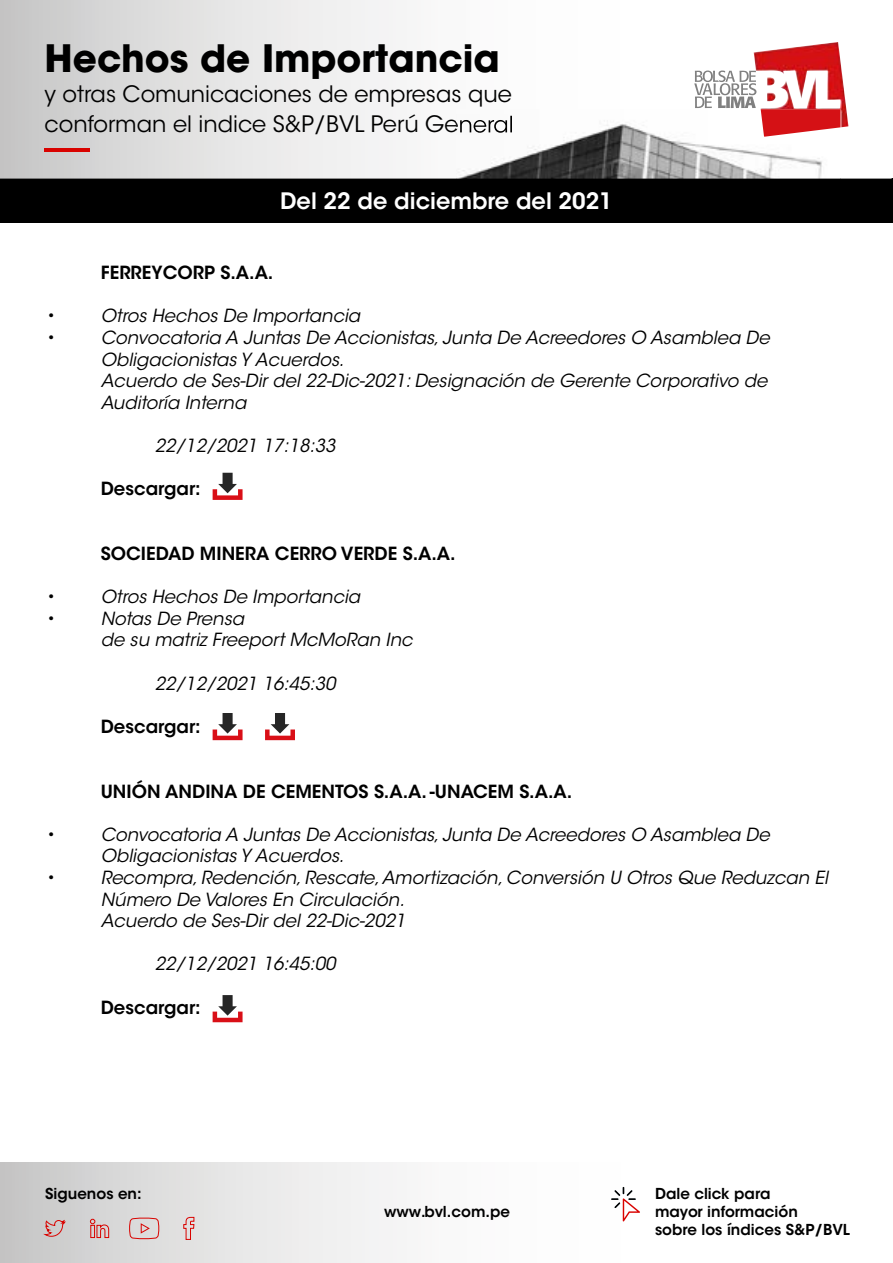
<style>
.page{position:relative;width:893px;height:1263px;background:#fff}
.page>*{position:absolute;margin:0;border:0;box-sizing:border-box;transform-origin:0 0}
.t1{font:700 37.5px "ITC Avant Garde Std";color:#000}
.t2{font:22.5px/30px "ITC Avant Garde Std";color:#000}
.t3{font:600 22.5px "ITC Avant Garde Std";color:#fff}
.t4{font:italic 18px/21.6px "ITC Avant Garde Std";color:#000}
.t5{font:600 18px "ITC Avant Garde Std";color:#000}
.t6{font:18px "ITC Avant Garde Std";color:#000}
.t7{font:600 15px/18px "ITC Avant Garde Std";color:#000}
</style>
<div class="page">
<div style="left:0;top:179px;width:893px;height:44px;background:#000"></div>
<svg style="left:0;top:0;width:892px;height:179px"></svg>
<img style="left:754px;top:42px;width:94px;height:85px">
<svg style="left:694px;top:71px;width:62px;height:37px"></svg>
<img style="left:456px;top:109px;width:384px;height:70px">
<img style="left:456px;top:115px;width:56px;height:20px">
<img style="left:456px;top:116px;width:56px;height:17px">
<img style="left:761px;top:109px;width:79px;height:28px">
<hr style="left:45px;top:148px;width:45px;height:3px;background:#d90300">
<svg style="left:1px;top:1162px;width:623px;height:101px"></svg>
<svg style="left:44px;top:1216px;width:151px;height:24px;background:#d7c1c0"></svg>
<svg style="left:611px;top:1187px;width:29px;height:34px"></svg>
<svg style="left:213px;top:473px;width:30px;height:27px"></svg>
<svg style="left:213px;top:995px;width:30px;height:27px"></svg>
<svg style="left:213px;top:713px;width:30px;height:27px"></svg>
<svg style="left:265px;top:713px;width:30px;height:27px"></svg>
<h1 class="t1" style="left:45px;top:34px;width:457px">Hechos de Importancia</h1>
<p class="t2" style="left:45px;top:80px;width:470px">y otras Comunicaciones de empresas que conforman el indice S&amp;P/BVL Perú General</p>
<p class="t3" style="left:280px;top:187px;width:334px">Del 22 de diciembre del 2021</p>
<p class="t5" style="left:101px;top:261px;width:174px">FERREYCORP S.A.A.</p>
<p class="t6" style="left:47px;top:305px;width:10px">•</p>
<p class="t4" style="left:101px;top:305px;width:261px">Otros Hechos De Importancia</p>
<p class="t6" style="left:47px;top:326px;width:10px">•</p>
<p class="t4" style="left:101px;top:327px;width:670px">Convocatoria A Juntas De Accionistas, Junta De Acreedores O Asamblea De Obligacionistas Y Acuerdos.<br>Acuerdo de Ses-Dir del 22-Dic-2021: Designación de Gerente Corporativo de Auditoría Interna</p>
<p class="t4" style="left:155px;top:435px;width:182px">22/12/2021 17:18:33</p>
<p class="t5" style="left:101px;top:477px;width:102px">Descargar:</p>
<p class="t5" style="left:101px;top:542px;width:356px">SOCIEDAD MINERA CERRO VERDE S.A.A.</p>
<p class="t6" style="left:47px;top:586px;width:10px">•</p>
<p class="t4" style="left:101px;top:586px;width:261px">Otros Hechos De Importancia</p>
<p class="t6" style="left:47px;top:607px;width:10px">•</p>
<p class="t4" style="left:101px;top:608px;width:313px">Notas De Prensa<br>de su matriz Freeport McMoRan Inc</p>
<p class="t4" style="left:155px;top:673px;width:182px">22/12/2021 16:45:30</p>
<p class="t5" style="left:101px;top:715px;width:102px">Descargar:</p>
<p class="t5" style="left:101px;top:779px;width:473px">UNIÓN ANDINA DE CEMENTOS S.A.A. -UNACEM S.A.A.</p>
<p class="t6" style="left:47px;top:823px;width:10px">•</p>
<p class="t4" style="left:101px;top:824px;width:670px">Convocatoria A Juntas De Accionistas, Junta De Acreedores O Asamblea De<br>Obligacionistas Y Acuerdos.</p>
<p class="t6" style="left:47px;top:866px;width:10px">•</p>
<p class="t4" style="left:101px;top:867px;width:729px">Recompra, Redención, Rescate, Amortización, Conversión U Otros Que Reduzcan El<br>Número De Valores En Circulación.<br>Acuerdo de Ses-Dir del 22-Dic-2021</p>
<p class="t4" style="left:155px;top:953px;width:182px">22/12/2021 16:45:00</p>
<p class="t5" style="left:101px;top:995px;width:102px">Descargar:</p>
<p class="t7" style="left:45px;top:1185px;width:98px">Siguenos en:</p>
<p class="t7" style="left:655px;top:1185px;width:196px">Dale click para<br>mayor información<br>sobre los índices S&amp;P/BVL</p>
<p class="t7" style="left:384px;top:1203px;width:127px">www.bvl.com.pe</p>
</div>
